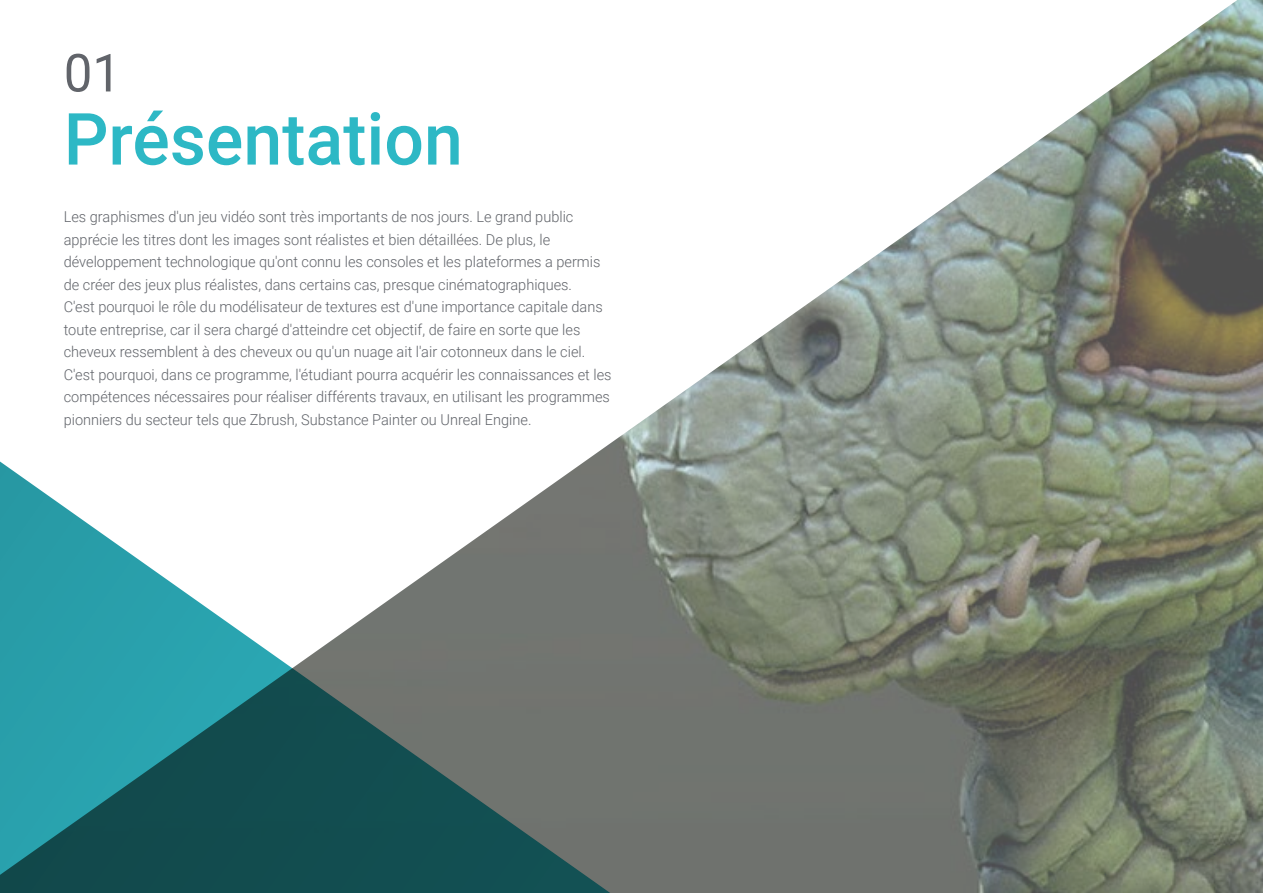
<style>
.page{position:relative;width:1263px;height:893px;background:#fff}
.page>*{position:absolute;margin:0;border:0;box-sizing:border-box;transform-origin:0 0}
.t1{font:500 72px "Roboto";color:#2db8c5}
.t2{font:52.5px "Roboto";color:#61646a}
.t3{font:300 15px/22.5px "Roboto";color:#61646a}
</style>
<div class="page">
<img style="left:607px;top:0;width:656px;height:893px">
<svg style="left:0;top:446px;width:640px;height:447px"></svg>
<h2 class="t2" style="left:64px;top:36px;width:59px">01</h2>
<h1 class="t1" style="left:64px;top:89px;width:401px">Présentation</h1>
<p class="t3" style="left:64px;top:205px;width:549px">Les graphismes d'un jeu vidéo sont très importants de nos jours. Le grand public apprécie les titres dont les images sont réalistes et bien détaillées. De plus, le développement technologique qu'ont connu les consoles et les plateformes a permis de créer des jeux plus réalistes, dans certains cas, presque cinématographiques.<br>C'est pourquoi le rôle du modélisateur de textures est d'une importance capitale dans toute entreprise, car il sera chargé d'atteindre cet objectif, de faire en sorte que les cheveux ressemblent à des cheveux ou qu'un nuage ait l'air cotonneux dans le ciel.<br>C'est pourquoi, dans ce programme, l'étudiant pourra acquérir les connaissances et les compétences nécessaires pour réaliser différents travaux, en utilisant les programmes pionniers du secteur tels que Zbrush, Substance Painter ou Unreal Engine.</p>
</div>
